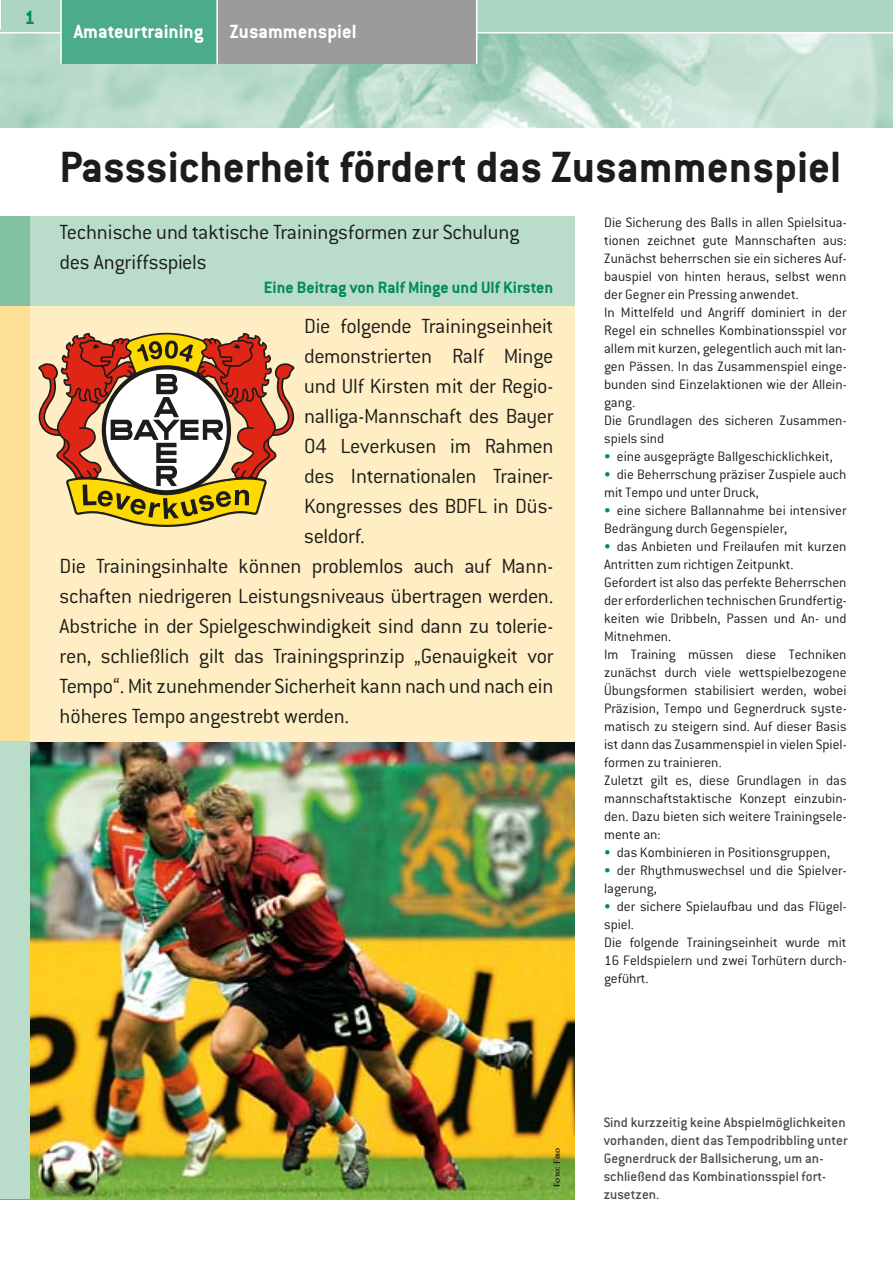
<style>
.page{position:relative;width:893px;height:1263px;background:#fff}
.page>*{position:absolute;margin:0;border:0;box-sizing:border-box;transform-origin:0 0}
.t1{font:700 48px "Conduit ITC";color:#1c1c1a}
.t2{font:300 22.5px/30px "Conduit ITC";letter-spacing:-.015em;color:#1c1c1a}
.t3{font:700 21px "Conduit ITC";color:#fff}
.t4{font:700 21px "Conduit ITC";color:#008c58}
.t5{font:700 18px "Conduit ITC";color:#008c58}
.t6{font:300 15px/18px "Conduit ITC";color:#1c1c1a}
.t7{font:500 15px/18px "Conduit ITC";color:#4a4b4b}
.t8{font:9px "Odense Semi Bold SC";color:#1c1c1a}
.s1{color:#008c58}
</style>
<div class="page">
<img style="left:30px;top:741px;width:544px;height:458px">
<img style="left:1px;top:33px;width:891px;height:95px">
<div style="left:1px;top:0;width:891px;height:32px;background:#abd4c1"></div>
<div style="left:217px;top:0;width:259px;height:64px;background:#9b9b9c"></div>
<div style="left:61px;top:0;width:156px;height:64px;background:#4cab88"></div>
<hr style="left:60px;top:0;width:2px;height:64px;background:#fff">
<hr style="left:476px;top:0;width:1px;height:64px;background:#fff">
<hr style="left:216px;top:0;width:2px;height:64px;background:#fff">
<div style="left:30px;top:287px;width:544px;height:454px;background:#ffeec3"></div>
<div style="left:1px;top:286px;width:29px;height:455px;background:#ffe196"></div>
<div style="left:1px;top:741px;width:29px;height:458px;background:#badccb"></div>
<div style="left:26px;top:217px;width:548px;height:89px;background:#badccb"></div>
<div style="left:1px;top:217px;width:29px;height:89px;background:#83c1a5"></div>
<svg style="left:39px;top:334px;width:255px;height:192px"></svg>
<h3 class="t4" style="left:24px;top:11px;width:12px">1</h3>
<h3 class="t3" style="left:74px;top:25px;width:131px">Amateurtraining</h3>
<h3 class="t3" style="left:230px;top:25px;width:128px">Zusammenspiel</h3>
<h1 class="t1" style="left:60px;top:151px;width:783px">Passsicherheit fördert das Zusammenspiel</h1>
<h2 class="t2" style="left:60px;top:219px;width:461px">Technische und taktische Trainingsformen zur Schulung des Angriffsspiels</h2>
<p class="t5" style="left:264px;top:281px;width:291px">Eine Beitrag von Ralf Minge und Ulf Kirsten</p>
<p class="t6" style="left:604px;top:215px;width:244px">Die Sicherung des Balls in allen Spielsitua&shy;tionen zeichnet gute Mannschaften aus:<br>Zunächst beherrschen sie ein sicheres Auf&shy;bauspiel von hinten heraus, selbst wenn der Gegner ein Pressing anwendet.<br>In Mittelfeld und Angriff dominiert in der Regel ein schnelles Kombinationsspiel vor allem mit kurzen, gelegentlich auch mit lan&shy;gen Pässen. In das Zusammenspiel einge&shy;bunden sind Einzelaktionen wie der Allein&shy;gang.<br>Die Grundlagen des sicheren Zusammen&shy;spiels sind</p>
<p class="t6" style="left:604px;top:449px;width:230px"><span class="s1">•</span> eine ausgeprägte Ballgeschicklichkeit,</p>
<p class="t6" style="left:604px;top:467px;width:244px"><span class="s1">•</span> die Beherrschung präziser Zuspiele auch mit Tempo und unter Druck,</p>
<p class="t6" style="left:604px;top:503px;width:244px"><span class="s1">•</span> eine sichere Ballannahme bei intensiver<br>Bedrängung durch Gegenspieler,</p>
<p class="t6" style="left:604px;top:539px;width:244px"><span class="s1">•</span> das Anbieten und Freilaufen mit kurzen Antritten zum richtigen Zeitpunkt.<br>Gefordert ist also das perfekte Beherrschen der erforderlichen technischen Grundfertig&shy;keiten wie Dribbeln, Passen und An- und Mitnehmen.<br>Im Training müssen diese Techniken zunächst durch viele wettspielbezogene Übungsformen stabilisiert werden, wobei Präzision, Tempo und Gegnerdruck syste&shy;matisch zu steigern sind. Auf dieser Basis ist dann das Zusammenspiel in vielen Spiel&shy;formen zu trainieren.<br>Zuletzt gilt es, diese Grundlagen in das mannschaftstaktische Konzept einzubin&shy;den. Dazu bieten sich weitere Trainingsele&shy;mente an:</p>
<p class="t6" style="left:604px;top:845px;width:227px"><span class="s1">•</span> das Kombinieren in Positionsgruppen,</p>
<p class="t6" style="left:604px;top:863px;width:244px"><span class="s1">•</span> der Rhythmuswechsel und die Spielver&shy;lagerung,</p>
<p class="t6" style="left:604px;top:899px;width:244px"><span class="s1">•</span> der sichere Spielaufbau und das Flügel&shy;spiel.<br>Die folgende Trainingseinheit wurde mit<br>16 Feldspielern und zwei Torhütern durch&shy;geführt.</p>
<h2 class="t2" style="left:304px;top:313px;width:251px">Die folgende Trainingseinheit</h2>
<h2 class="t2" style="left:304px;top:343px;width:251px">demonstrierten Ralf Minge</h2>
<h2 class="t2" style="left:304px;top:373px;width:251px">und Ulf Kirsten mit der Regio-</h2>
<h2 class="t2" style="left:304px;top:403px;width:251px">nalliga-Mannschaft des Bayer</h2>
<h2 class="t2" style="left:304px;top:433px;width:251px">04 Leverkusen im Rahmen</h2>
<h2 class="t2" style="left:304px;top:463px;width:251px">des Internationalen Trainer-</h2>
<h2 class="t2" style="left:304px;top:493px;width:251px">Kongresses des BDFL in Düs-</h2>
<h2 class="t2" style="left:304px;top:523px;width:62px">seldorf.</h2>
<h2 class="t2" style="left:60px;top:553px;width:495px">Die Trainingsinhalte können problemlos auch auf Mann-</h2>
<h2 class="t2" style="left:60px;top:583px;width:495px">schaften niedrigeren Leistungsniveaus übertragen werden.</h2>
<h2 class="t2" style="left:60px;top:613px;width:495px">Abstriche in der Spielgeschwindigkeit sind dann zu tolerie-</h2>
<h2 class="t2" style="left:60px;top:643px;width:495px">ren, schließlich gilt das Trainingsprinzip „Genauigkeit vor</h2>
<h2 class="t2" style="left:60px;top:673px;width:495px">Tempo“. Mit zunehmender Sicherheit kann nach und nach ein</h2>
<h2 class="t2" style="left:60px;top:703px;width:291px">höheres Tempo angestrebt werden.</h2>
<p class="t8" style="left:551px;top:1187px;width:41px;rotate:-90deg">Foto: Firo</p>
<p class="t7" style="left:603px;top:1115px;width:245px">Sind kurzzeitig keine Abspielmöglichkeiten vorhanden, dient das Tempodribbling unter Gegnerdruck der Ballsicherung, um an&shy;schließend das Kombinationsspiel fort&shy;zusetzen.</p>
</div>
